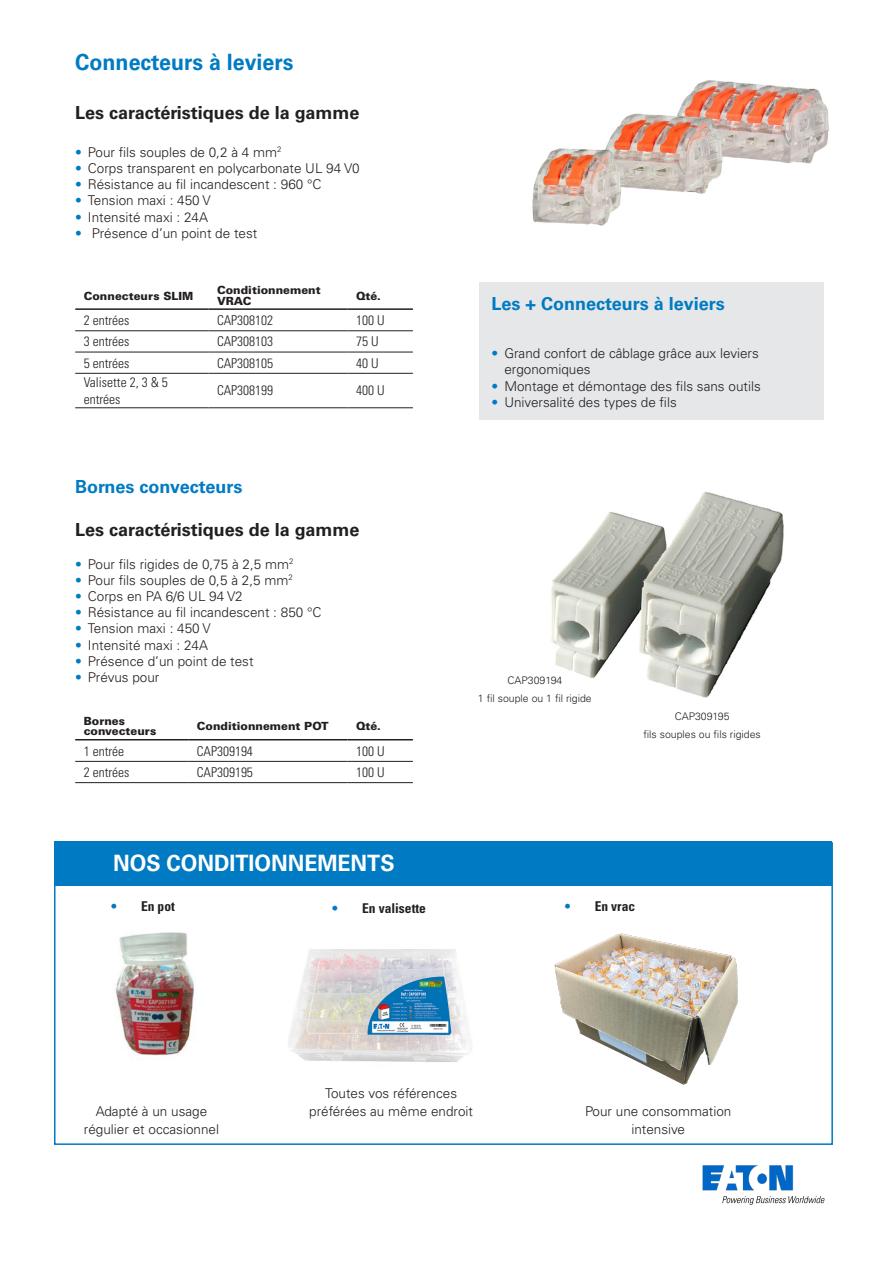
<style>
.page{position:relative;width:893px;height:1263px;background:#fff}
.page>*{position:absolute;margin:0;border:0;box-sizing:border-box;transform-origin:0 0}
.t1{font:700 22.5px "Univers LT Std";color:#fff;scale:.95 1}
.t2{font:700 22.5px "Univers LT Std";color:#007bc3;scale:.95 1}
.t3{font:700 18px "Univers LT Std";color:#231f20}
.t4{font:700 18px "Univers LT Std";color:#007bc3}
.t5{font:300 13.5px/16.2px "Univers LT Std";color:#231f20}
.cellules_tableau{font:300 condensed 13.5px/16.2px "Univers LT Std";color:#231f20}
.t6{font:700 condensed 13.5px "Univers LT Std";color:#231f20}
.Style_de_paragraphe{font:900 11.25px/10.5px "Univers LT Std";color:#231f20}
.t7{font:300 10.5px "Univers LT Std";color:#231f20}
.s1{color:#007bc3}
</style>
<div class="page">
<img style="left:702px;top:1165px;width:123px;height:40px">
<img style="left:115px;top:932px;width:79px;height:127px">
<img style="left:288px;top:949px;width:185px;height:113px">
<img style="left:554px;top:933px;width:184px;height:152px">
<img style="left:551px;top:491px;width:233px;height:207px">
<img style="left:532px;top:80px;width:297px;height:146px">
<hr style="left:75px;top:330px;width:134px;height:1px;background:#231f20">
<hr style="left:209px;top:330px;width:139px;height:1px;background:#231f20">
<hr style="left:348px;top:330px;width:65px;height:1px;background:#231f20">
<hr style="left:75px;top:352px;width:134px;height:1px;background:#231f20">
<hr style="left:209px;top:352px;width:139px;height:1px;background:#231f20">
<hr style="left:348px;top:352px;width:65px;height:1px;background:#231f20">
<hr style="left:75px;top:373px;width:134px;height:1px;background:#231f20">
<hr style="left:209px;top:373px;width:139px;height:1px;background:#231f20">
<hr style="left:348px;top:373px;width:65px;height:1px;background:#231f20">
<hr style="left:75px;top:407px;width:134px;height:1px;background:#231f20">
<hr style="left:209px;top:407px;width:139px;height:1px;background:#231f20">
<hr style="left:348px;top:407px;width:65px;height:1px;background:#231f20">
<hr style="left:75px;top:308px;width:134px;height:2px;background:#231f20">
<hr style="left:209px;top:308px;width:139px;height:2px;background:#231f20">
<hr style="left:348px;top:308px;width:65px;height:2px;background:#231f20">
<hr style="left:75px;top:761px;width:113px;height:1px;background:#231f20">
<hr style="left:188px;top:761px;width:160px;height:1px;background:#231f20">
<hr style="left:348px;top:761px;width:65px;height:1px;background:#231f20">
<hr style="left:75px;top:782px;width:113px;height:1px;background:#231f20">
<hr style="left:188px;top:782px;width:160px;height:1px;background:#231f20">
<hr style="left:348px;top:782px;width:65px;height:1px;background:#231f20">
<hr style="left:75px;top:739px;width:113px;height:1px;background:#231f20">
<hr style="left:188px;top:739px;width:160px;height:1px;background:#231f20">
<hr style="left:348px;top:739px;width:65px;height:1px;background:#231f20">
<div style="left:480px;top:282px;width:344px;height:138px;background:#e6e7e9"></div>
<div style="left:55px;top:841px;width:777px;height:45px;background:#007ac2"></div>
<p class="t2" style="left:75px;top:49px;width:231px">Connecteurs à leviers</p>
<p class="t3" style="left:75px;top:102px;width:286px">Les caractéristiques de la gamme</p>
<p class="t5" style="left:75px;top:144px;width:208px"><span class="s1">•</span> Pour fils souples de 0,2 à 4 mm<sup>2</sup></p>
<p class="t5" style="left:75px;top:160px;width:286px"><span class="s1">•</span> Corps transparent en polycarbonate UL 94 V0</p>
<p class="t5" style="left:75px;top:176px;width:248px"><span class="s1">•</span> Résistance au fil incandescent : 960 °C</p>
<p class="t5" style="left:75px;top:192px;width:137px"><span class="s1">•</span> Tension maxi : 450 V</p>
<p class="t5" style="left:75px;top:209px;width:134px"><span class="s1">•</span> Intensité maxi : 24A</p>
<p class="t5" style="left:75px;top:225px;width:184px"><span class="s1">•</span> Présence d’un point de test</p>
<p class="Style_de_paragraphe" style="left:84px;top:290px;width:111px">Connecteurs SLIM</p>
<p class="Style_de_paragraphe" style="left:217px;top:285px;width:105px">Conditionnement<br>VRAC</p>
<p class="Style_de_paragraphe" style="left:356px;top:290px;width:26px">Qté.</p>
<p class="cellules_tableau" style="left:84px;top:312px;width:47px">2 entrées</p>
<p class="cellules_tableau" style="left:217px;top:312px;width:58px">CAP308102</p>
<p class="cellules_tableau" style="left:356px;top:312px;width:30px">100 U</p>
<p class="cellules_tableau" style="left:84px;top:333px;width:47px">3 entrées</p>
<p class="cellules_tableau" style="left:217px;top:333px;width:58px">CAP308103</p>
<p class="cellules_tableau" style="left:356px;top:333px;width:24px">75 U</p>
<p class="cellules_tableau" style="left:84px;top:355px;width:47px">5 entrées</p>
<p class="cellules_tableau" style="left:217px;top:355px;width:58px">CAP308105</p>
<p class="cellules_tableau" style="left:356px;top:355px;width:24px">40 U</p>
<p class="cellules_tableau" style="left:84px;top:374px;width:86px">Valisette 2, 3 &amp; 5 entrées</p>
<p class="cellules_tableau" style="left:217px;top:383px;width:58px">CAP308199</p>
<p class="cellules_tableau" style="left:356px;top:383px;width:30px">400 U</p>
<p class="t4" style="left:75px;top:476px;width:169px">Bornes convecteurs</p>
<p class="t3" style="left:75px;top:519px;width:286px">Les caractéristiques de la gamme</p>
<p class="t5" style="left:75px;top:556px;width:220px"><span class="s1">•</span> Pour fils rigides de 0,75 à 2,5 mm<sup>2</sup></p>
<p class="t5" style="left:75px;top:572px;width:219px"><span class="s1">•</span> Pour fils souples de 0,5 à 2,5 mm<sup>2</sup></p>
<p class="t5" style="left:75px;top:588px;width:169px"><span class="s1">•</span> Corps en PA 6/6 UL 94 V2</p>
<p class="t5" style="left:75px;top:604px;width:248px"><span class="s1">•</span> Résistance au fil incandescent : 850 °C</p>
<p class="t5" style="left:75px;top:620px;width:137px"><span class="s1">•</span> Tension maxi : 450 V</p>
<p class="t5" style="left:75px;top:637px;width:134px"><span class="s1">•</span> Intensité maxi : 24A</p>
<p class="t5" style="left:75px;top:653px;width:180px"><span class="s1">•</span> Présence d’un point de test</p>
<p class="t5" style="left:75px;top:669px;width:86px"><span class="s1">•</span> Prévus pour</p>
<p class="Style_de_paragraphe" style="left:84px;top:716px;width:74px">Bornes convecteurs</p>
<p class="Style_de_paragraphe" style="left:197px;top:721px;width:134px">Conditionnement POT</p>
<p class="Style_de_paragraphe" style="left:356px;top:721px;width:26px">Qté.</p>
<p class="cellules_tableau" style="left:84px;top:743px;width:42px">1 entrée</p>
<p class="cellules_tableau" style="left:197px;top:743px;width:58px">CAP309194</p>
<p class="cellules_tableau" style="left:356px;top:743px;width:30px">100 U</p>
<p class="cellules_tableau" style="left:84px;top:764px;width:47px">2 entrées</p>
<p class="cellules_tableau" style="left:197px;top:764px;width:58px">CAP309195</p>
<p class="cellules_tableau" style="left:356px;top:764px;width:30px">100 U</p>
<p class="t1" style="left:100px;top:850px;width:311px"><span class="s1">•</span> NOS CONDITIONNEMENTS</p>
<p class="t4" style="left:492px;top:293px;width:235px">Les + Connecteurs à leviers</p>
<p class="t5" style="left:504px;top:345px;width:256px;text-indent:-13px"><span class="s1">•</span> Grand confort de câblage grâce aux leviers ergonomiques</p>
<p class="t5" style="left:492px;top:378px;width:271px"><span class="s1">•</span> Montage et démontage des fils sans outils</p>
<p class="t5" style="left:492px;top:394px;width:187px"><span class="s1">•</span> Universalité des types de fils</p>
<p class="t7" style="left:507px;top:674px;width:56px">CAP309194</p>
<p class="t7" style="left:478px;top:692px;width:115px">1 fil souple ou 1 fil rigide</p>
<p class="t7" style="left:675px;top:710px;width:56px">CAP309195</p>
<p class="t7" style="left:643px;top:728px;width:119px">fils souples ou fils rigides</p>
<p class="t6" style="left:111px;top:898px;width:65px"><span class="s1">•</span> En pot</p>
<p class="t6" style="left:332px;top:900px;width:95px"><span class="s1">•</span> En valisette</p>
<p class="t6" style="left:565px;top:898px;width:72px"><span class="s1">•</span> En vrac</p>
<p class="t5" style="left:96px;top:1103px;width:113px">Adapté à un usage</p>
<p class="t5" style="left:84px;top:1121px;width:137px">régulier et occasionnel</p>
<p class="t5" style="left:325px;top:1085px;width:133px">Toutes vos références</p>
<p class="t5" style="left:309px;top:1103px;width:165px">préférées au même endroit</p>
<p class="t5" style="left:585px;top:1103px;width:148px">Pour une consommation</p>
<p class="t5" style="left:631px;top:1121px;width:55px">intensive</p>
</div>
